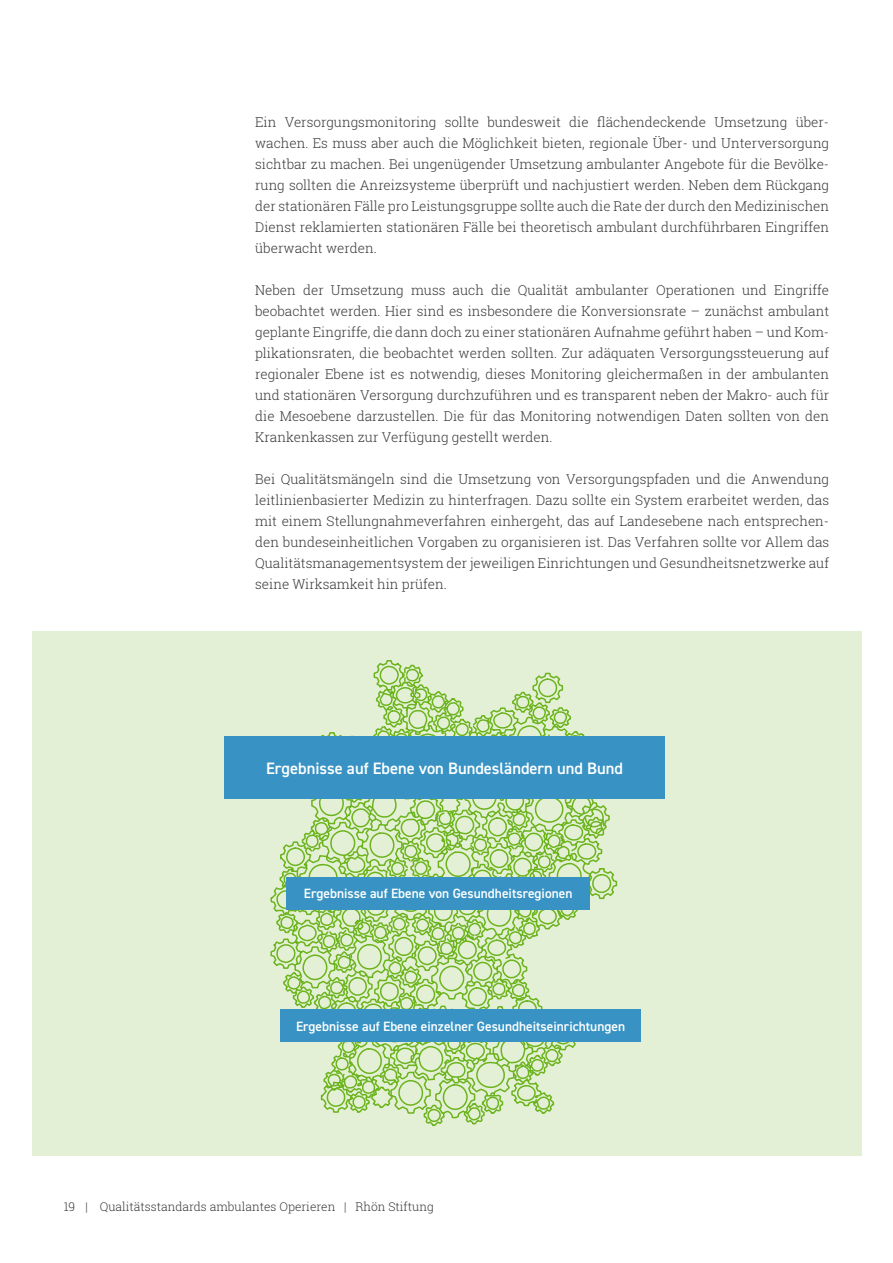
<style>
.page{position:relative;width:893px;height:1263px;background:#fff}
.page>*{position:absolute;margin:0;border:0;box-sizing:border-box;transform-origin:0 0}
.t1{font:600 16.5px "DIN2014";color:#fff}
.Copy{font:300 13.5px/21px "Roboto Slab";color:#383937;text-align:justify}
.t2{font:600 13.5px "DIN2014";color:#fff}
.t3{font:300 12px "Roboto Slab";color:#383937}
</style>
<div class="page">
<div style="left:32px;top:631px;width:829px;height:525px;background:#e4f0d5"></div>
<svg style="left:281px;top:799px;width:330px;height:243px"></svg>
<svg style="left:318px;top:665px;width:272px;height:459px"></svg>
<div style="left:224px;top:736px;width:441px;height:63px;background:#3893c4"></div>
<div style="left:287px;top:877px;width:303px;height:32px;background:#3893c4"></div>
<div style="left:280px;top:1009px;width:361px;height:32px;background:#3893c4"></div>
<p class="Copy" style="left:255px;top:111px;width:576px;text-align:left">Ein Versorgungsmonitoring sollte bundesweit die flächendeckende Umsetzung über&shy;wachen. Es muss aber auch die Möglichkeit bieten, regionale Über- und Unterversorgung sichtbar zu machen. Bei ungenügender Umsetzung ambulanter Angebote für die Bevölke&shy;rung sollten die Anreizsysteme überprüft und nachjustiert werden. Neben dem Rückgang der stationären Fälle pro Leistungsgruppe sollte auch die Rate der durch den Medizinischen Dienst reklamierten stationären Fälle bei theoretisch ambulant durchführbaren Eingriffen überwacht werden.</p>
<p class="Copy" style="left:255px;top:279px;width:576px">Neben der Umsetzung muss auch die Qualität ambulanter Operationen und Eingriffe beobachtet werden. Hier sind es insbesondere die Konversionsrate – zunächst ambulant geplante Eingriffe, die dann doch zu einer stationären Aufnahme geführt haben – und Kom&shy;plikationsraten, die beobachtet werden sollten. Zur adäquaten Versorgungssteuerung auf regionaler Ebene ist es notwendig, dieses Monitoring gleichermaßen in der ambulanten und stationären Versorgung durchzuführen und es transparent neben der Makro- auch für die Mesoebene darzustellen. Die für das Monitoring notwendigen Daten sollten von den Krankenkassen zur Verfügung gestellt werden.</p>
<p class="Copy" style="left:255px;top:468px;width:576px">Bei Qualitätsmängeln sind die Umsetzung von Versorgungspfaden und die Anwendung leitlinienbasierter Medizin zu hinterfragen. Dazu sollte ein System erarbeitet werden, das mit einem Stellungnahmeverfahren einhergeht, das auf Landesebene nach entsprechen&shy;den bundeseinheitlichen Vorgaben zu organisieren ist. Das Verfahren sollte vor Allem das Qualitätsmanagementsystem der jeweiligen Einrichtungen und Gesundheitsnetzwerke auf seine Wirksamkeit hin prüfen.</p>
<p class="t1" style="left:266px;top:757px;width:358px">Ergebnisse auf Ebene von Bundesländern und Bund</p>
<p class="t2" style="left:304px;top:885px;width:270px">Ergebnisse auf Ebene von Gesundheitsregionen</p>
<p class="t2" style="left:296px;top:1017px;width:331px">Ergebnisse auf Ebene einzelner Gesundheitseinrichtungen</p>
<p class="t3" style="left:64px;top:1198px;width:13px">19</p>
<p class="t3" style="left:85px;top:1198px;width:350px">| Qualitätsstandards ambulantes Operieren | Rhön Stiftung</p>
</div>
